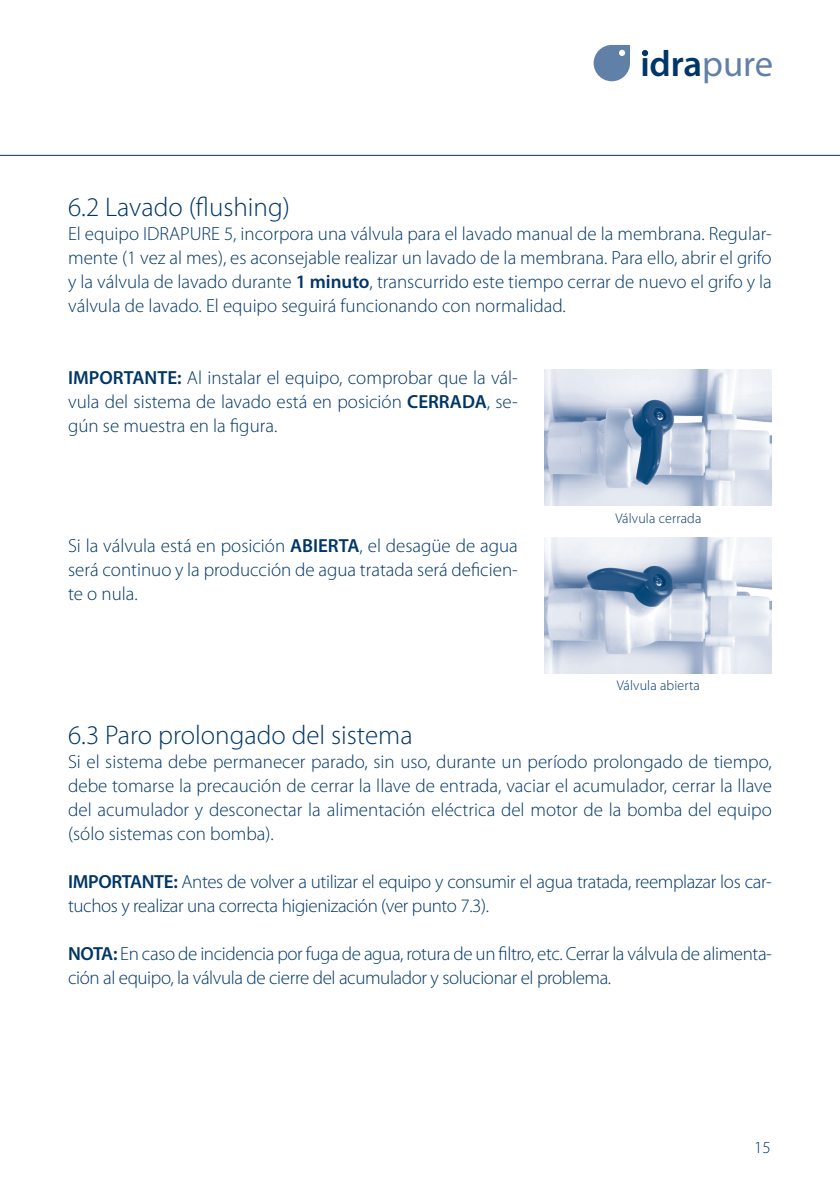
<style>
.page{position:relative;width:840px;height:1191px;background:#fff}
.page>*{position:absolute;margin:0;border:0;box-sizing:border-box;transform-origin:0 0}
.t1{font:600 36.6px "Myriad Pro";color:#003667}
._05_ladillo{font:300 27px "Myriad Pro";color:#003667}
._04_text{font:300 19px/24px "Myriad Pro";letter-spacing:-.02em;color:#003667;text-align:justify}
.t2{font:300 17px "Myriad Pro";color:#003667}
.entradeta{font:300 14px "Myriad Pro";letter-spacing:.01em;color:#003667}
.s1{font-weight:400;color:#6180a7}
.s2{font-weight:600}
</style>
<div class="page">
<svg style="left:593px;top:45px;width:36px;height:36px"></svg>
<svg style="left:642px;top:50px;width:5px;height:6px"></svg>
<hr style="left:0;top:155px;width:839px;height:1px;background:#003667">
<img style="left:544px;top:370px;width:227px;height:136px">
<img style="left:544px;top:537px;width:227px;height:137px">
<h1 class="t1" style="left:640px;top:41px;width:134px">idra<span class="s1">pure</span></h1>
<p class="_05_ladillo" style="left:68px;top:191px;width:223px">6.2 Lavado (flushing)</p>
<p class="_04_text" style="left:68px;top:221px;width:705px">El equipo IDRAPURE 5, incorpora una válvula para el lavado manual de la membrana. Regular&shy;mente (1 vez al mes), es aconsejable realizar un lavado de la membrana. Para ello, abrir el grifo y la válvula de lavado durante <span class="s2">1 minuto</span>, transcurrido este tiempo cerrar de nuevo el grifo y la válvula de lavado. El equipo seguirá funcionando con normalidad.</p>
<p class="_04_text" style="left:68px;top:365px;width:451px"><span class="s2">IMPORTANTE:</span> Al instalar el equipo, comprobar que la vál&shy;vula del sistema de lavado está en posición <span class="s2">CERRADA</span>, se&shy;gún se muestra en la figura.</p>
<p class="_04_text" style="left:68px;top:533px;width:451px">Si la válvula está en posición <span class="s2">ABIERTA</span>, el desagüe de agua será continuo y la producción de agua tratada será deficien&shy;te o nula.</p>
<p class="entradeta" style="left:615px;top:509px;width:87px">Válvula cerrada</p>
<p class="entradeta" style="left:616px;top:677px;width:85px">Válvula abierta</p>
<p class="_05_ladillo" style="left:68px;top:719px;width:346px">6.3 Paro prolongado del sistema</p>
<p class="_04_text" style="left:68px;top:749px;width:705px">Si el sistema debe permanecer parado, sin uso, durante un período prolongado de tiempo, debe tomarse la precaución de cerrar la llave de entrada, vaciar el acumulador, cerrar la llave del acumulador y desconectar la alimentación eléctrica del motor de la bomba del equipo (sólo sistemas con bomba).</p>
<p class="_04_text" style="left:68px;top:869px;width:704px"><span class="s2">IMPORTANTE:</span> Antes de volver a utilizar el equipo y consumir el agua tratada, reemplazar los car&shy;tuchos y realizar una correcta higienización (ver punto 7.3).</p>
<p class="_04_text" style="left:68px;top:941px;width:704px"><span class="s2">NOTA:</span> En caso de incidencia por fuga de agua, rotura de un filtro, etc. Cerrar la válvula de alimenta&shy;ción al equipo, la válvula de cierre del acumulador y solucionar el problema.</p>
<p class="t2" style="left:753px;top:1136px;width:18px">15</p>
</div>
